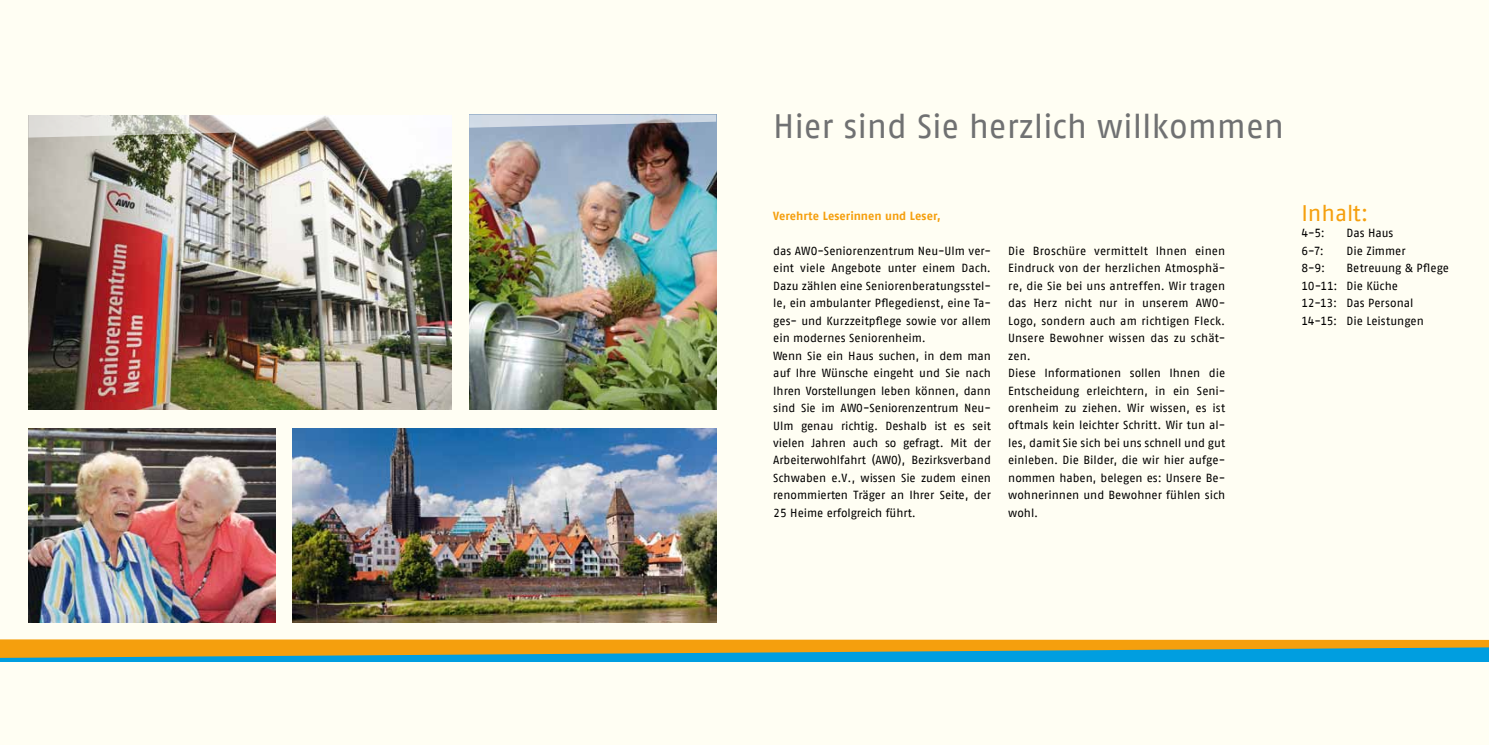
<style>
.page{position:relative;width:1489px;height:745px;background:#fff}
.page>*{position:absolute;margin:0;border:0;box-sizing:border-box;transform-origin:0 0}
.t1{font:33.75px "AWO Fago Office";color:#707172}
.t2{font:22.5px "AWO Fago Office";letter-spacing:-.005em;color:#f59f0d}
.t3{font:11.75px/17.5px "AWO Fago Office";color:#000}
.t4{font:700 11.75px "AWO Fago Office";color:#f59f0d}
</style>
<div class="page">
<div style="left:0;top:0;width:1488px;height:744px;background:#fffef3"></div>
<img style="left:469px;top:128px;width:247px;height:281px">
<img style="left:293px;top:428px;width:423px;height:193px">
<div style="left:0;top:640px;width:1488px;height:21px;background:#009ee0"></div>
<svg style="left:0;top:639px;width:1488px;height:18px"></svg>
<img style="left:28px;top:137px;width:423px;height:272px">
<svg style="left:28px;top:115px;width:423px;height:22px"></svg>
<svg style="left:469px;top:115px;width:247px;height:13px;background:#b8c1cf"></svg>
<img style="left:28px;top:428px;width:247px;height:193px">
<h1 class="t1" style="left:773px;top:107px;width:512px">Hier sind Sie herzlich willkommen</h1>
<p class="t4" style="left:773px;top:208px;width:169px">Verehrte Leserinnen und Leser,</p>
<p class="t3" style="left:773px;top:241px;width:219px">das AWO-Seniorenzentrum Neu-Ulm ver&shy;eint viele Angebote unter einem Dach.<br>Dazu zählen eine Seniorenberatungsstel&shy;le, ein ambulanter Pflegedienst, eine Ta&shy;ges- und Kurzzeitpflege sowie vor allem ein modernes Seniorenheim.<br>Wenn Sie ein Haus suchen, in dem man auf Ihre Wünsche eingeht und Sie nach Ihren Vorstellungen leben können, dann sind Sie im AWO-Seniorenzentrum Neu-Ulm genau richtig. Deshalb ist es seit vielen Jahren auch so gefragt. Mit der Arbeiterwohlfahrt (AWO), Bezirksverband Schwaben e.V., wissen Sie zudem einen renommierten Träger an Ihrer Seite, der 25 Heime erfolgreich führt.</p>
<p class="t3" style="left:1008px;top:241px;width:219px">Die Broschüre vermittelt Ihnen einen Eindruck von der herzlichen Atmosphä&shy;re, die Sie bei uns antreffen. Wir tragen das Herz nicht nur in unserem AWO-Logo, sondern auch am richtigen Fleck.<br>Unsere Bewohner wissen das zu schät&shy;zen.<br>Diese Informationen sollen Ihnen die Entscheidung erleichtern, in ein Seni&shy;orenheim zu ziehen. Wir wissen, es ist oftmals kein leichter Schritt. Wir tun al&shy;les, damit Sie sich bei uns schnell und gut einleben. Die Bilder, die wir hier aufge&shy;nommen haben, belegen es: Unsere Be&shy;wohnerinnen und Bewohner fühlen sich wohl.</p>
<h2 class="t2" style="left:1301px;top:200px;width:69px">Inhalt:</h2>
<p class="t3" style="left:1301px;top:224px;width:25px">4-5:</p>
<p class="t3" style="left:1346px;top:224px;width:48px">Das Haus</p>
<p class="t3" style="left:1301px;top:241px;width:24px">6-7:</p>
<p class="t3" style="left:1346px;top:241px;width:61px">Die Zimmer</p>
<p class="t3" style="left:1301px;top:259px;width:25px">8-9:</p>
<p class="t3" style="left:1301px;top:259px;width:149px;text-indent:45px">Betreuung &amp; Pflege<br>10-11: Die Küche<br>12-13: Das Personal<br>14-15: Die Leistungen</p>
</div>
